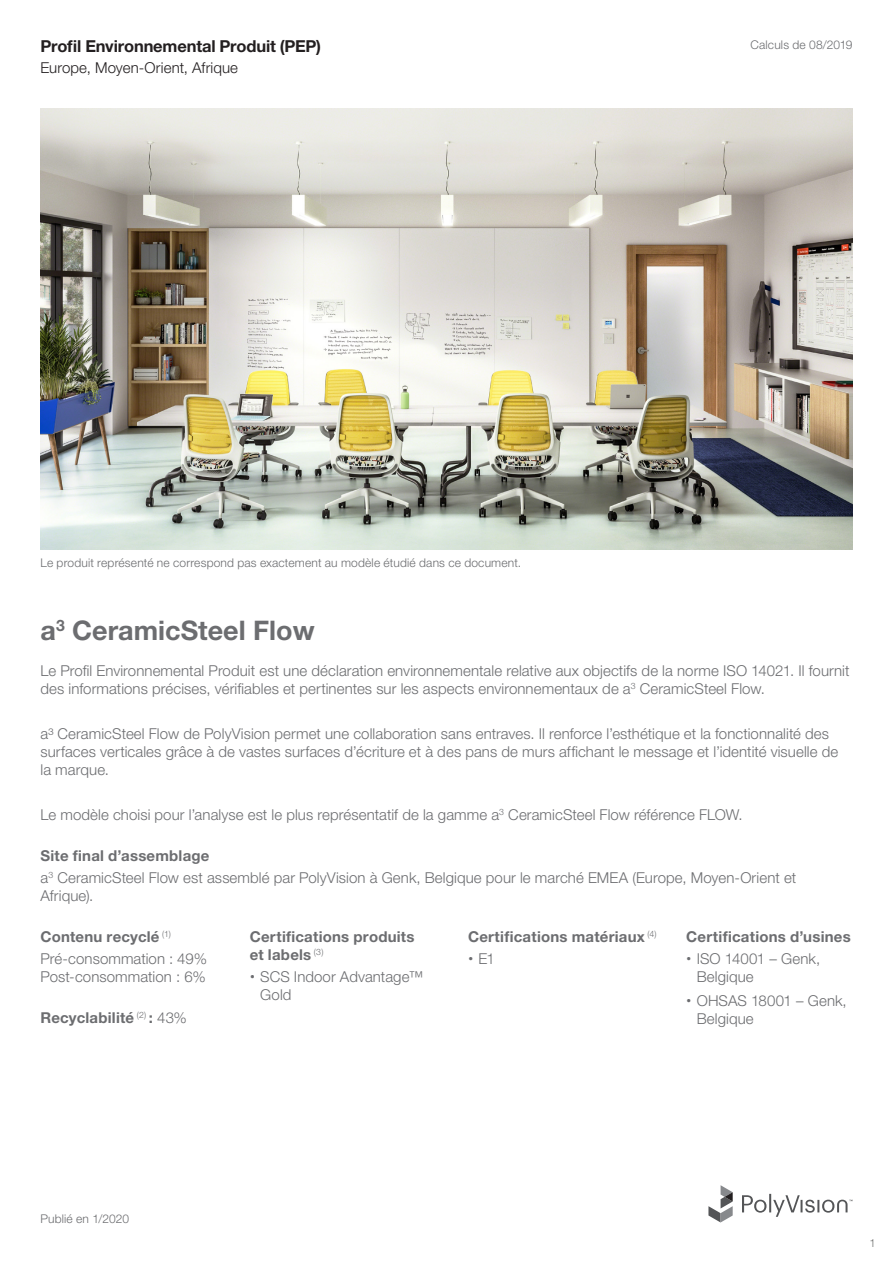
<style>
.page{position:relative;width:893px;height:1263px;background:#fff}
.page>*{position:absolute;margin:0;border:0;box-sizing:border-box;transform-origin:0 0}
._18pt_Headline_-_OFF{font:700 27px "Helvetica Neue LT Pro";color:#6c6d70}
._12pt_Headline_-_OFF{font:700 16.5px "Helvetica Neue LT Pro";letter-spacing:-.01em;color:#231f20}
.Body_Copy_-_OFFSET{font:300 15px/18px "Helvetica Neue LT Pro";letter-spacing:.005em;color:#6c6d70}
.Body_Copy_-_OFFSET-2{font:700 15px/18px "Helvetica Neue LT Pro";letter-spacing:.015em;color:#6c6d70}
._10pt_light_-_OFFSET{font:300 15px "Helvetica Neue LT Pro";letter-spacing:.005em;color:#231f20}
._8pt_Body_-_OFFSET{font:300 12px "Helvetica Neue LT Pro";letter-spacing:.015em;color:#6c6d70}
.t1{font:300 11.25px "Helvetica Neue LT Pro";color:#717271}
.s1{font-weight:300}
.s2{font-family:"Helvetica";font-weight:400}
</style>
<div class="page">
<svg style="left:708px;top:1185px;width:25px;height:37px"></svg>
<svg style="left:742px;top:1194px;width:110px;height:23px"></svg>
<img style="left:40px;top:108px;width:812px;height:441px">
<p class="_12pt_Headline_-_OFF" style="left:40px;top:36px;width:282px">Profil Environnemental Produit (PEP)</p>
<p class="_10pt_light_-_OFFSET" style="left:40px;top:59px;width:199px">Europe, Moyen-Orient, Afrique</p>
<p class="_8pt_Body_-_OFFSET" style="left:751px;top:37px;width:103px">Calculs de 08/2019</p>
<p class="_8pt_Body_-_OFFSET" style="left:40px;top:555px;width:482px">Le produit représenté ne correspond pas exactement au modèle étudié dans ce document.</p>
<p class="_18pt_Headline_-_OFF" style="left:40px;top:614px;width:276px">a<sup>3</sup> CeramicSteel Flow</p>
<p class="Body_Copy_-_OFFSET" style="left:40px;top:662px;width:810px">Le Profil Environnemental Produit est une déclaration environnementale relative aux objectifs de la norme ISO 14021. Il fournit des informations précises, vérifiables et pertinentes sur les aspects environnementaux de a<sup>3</sup> CeramicSteel Flow.</p>
<p class="Body_Copy_-_OFFSET" style="left:40px;top:725px;width:799px">a³ CeramicSteel Flow de PolyVision permet une collaboration sans entraves. Il renforce l’esthétique et la fonctionnalité des surfaces verticales grâce à de vastes surfaces d’écriture et à des pans de murs affichant le message et l’identité visuelle de la marque.</p>
<p class="Body_Copy_-_OFFSET" style="left:40px;top:806px;width:704px">Le modèle choisi pour l’analyse est le plus représentatif de la gamme a<sup>3</sup> CeramicSteel Flow référence FLOW.</p>
<p class="Body_Copy_-_OFFSET-2" style="left:40px;top:846px;width:170px">Site final d’assemblage</p>
<p class="Body_Copy_-_OFFSET" style="left:40px;top:869px;width:757px">a<sup>3</sup> CeramicSteel Flow est assemblé par PolyVision à Genk, Belgique pour le marché EMEA (Europe, Moyen-Orient et<br>Afrique).</p>
<p class="Body_Copy_-_OFFSET-2" style="left:40px;top:927px;width:132px">Contenu recyclé <sup>(1)</sup></p>
<p class="Body_Copy_-_OFFSET" style="left:40px;top:949px;width:168px">Pré-consommation : 49%</p>
<p class="Body_Copy_-_OFFSET" style="left:40px;top:967px;width:167px">Post-consommation : 6%</p>
<p class="Body_Copy_-_OFFSET-2" style="left:40px;top:1008px;width:148px">Recyclabilité <sup>(2)</sup> : <span class="s1">43%</span></p>
<p class="Body_Copy_-_OFFSET-2" style="left:250px;top:927px;width:166px">Certifications produits et labels <sup>(3)</sup></p>
<p class="Body_Copy_-_OFFSET" style="left:260px;top:967px;width:165px;text-indent:-10px"><span class="s2">•</span> SCS Indoor Advantage™<br>Gold</p>
<p class="Body_Copy_-_OFFSET-2" style="left:468px;top:927px;width:190px">Certifications matériaux <sup>(4)</sup></p>
<p class="Body_Copy_-_OFFSET" style="left:468px;top:949px;width:28px"><span class="s2">•</span> E1</p>
<p class="Body_Copy_-_OFFSET-2" style="left:686px;top:927px;width:166px">Certifications d’usines</p>
<p class="Body_Copy_-_OFFSET" style="left:697px;top:949px;width:125px;text-indent:-10px"><span class="s2">•</span> ISO 14001 – Genk,<br>Belgique</p>
<p class="Body_Copy_-_OFFSET" style="left:697px;top:991px;width:151px;text-indent:-10px"><span class="s2">•</span> OHSAS 18001 – Genk,<br>Belgique</p>
<p class="_8pt_Body_-_OFFSET" style="left:40px;top:1211px;width:90px">Publié en 1/2020</p>
<p class="t1" style="left:870px;top:1236px;width:8px">1</p>
</div>
